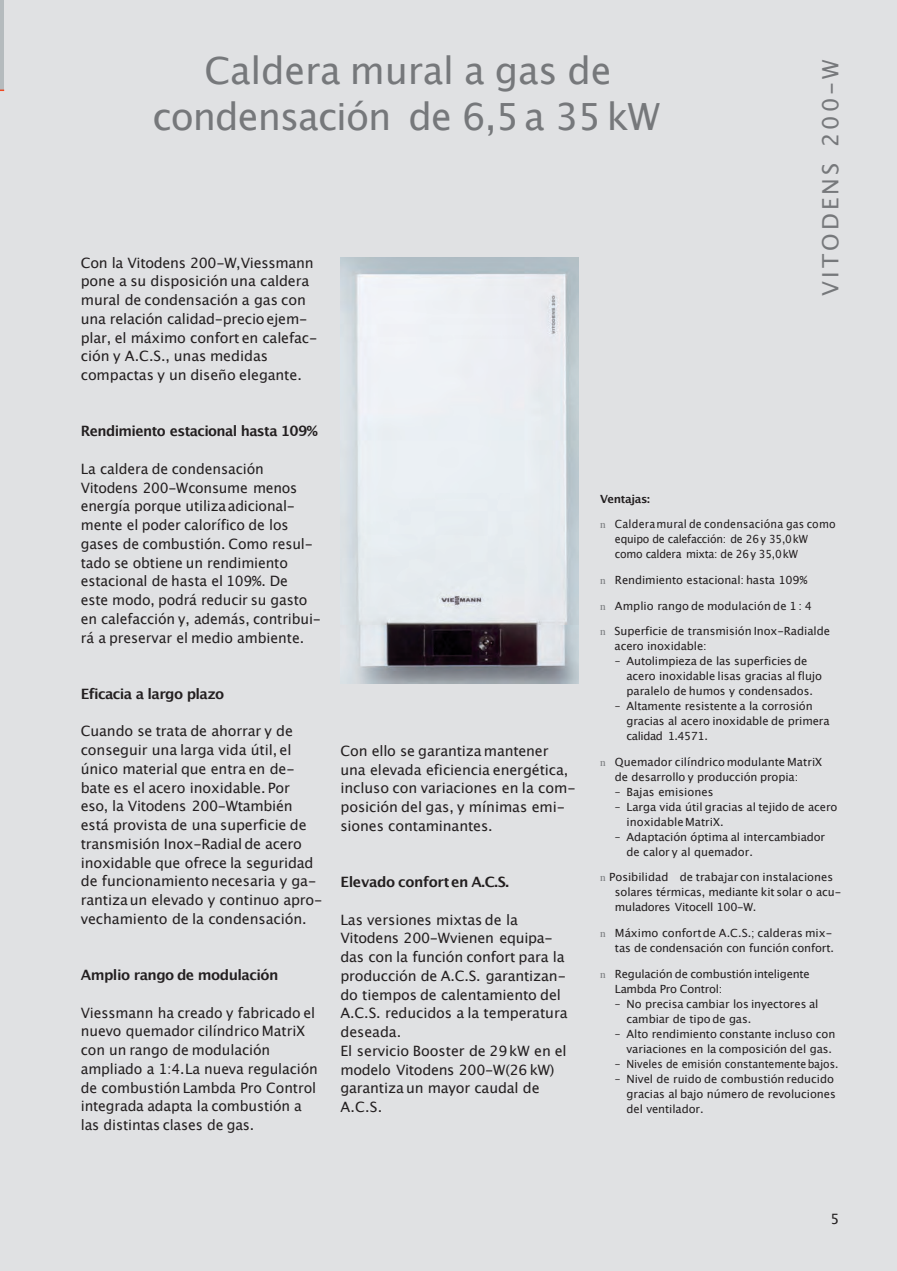
<style>
.page{position:relative;width:897px;height:1271px;background:#fff}
.page>*{position:absolute;margin:0;border:0;box-sizing:border-box;transform-origin:0 0}
.t1{font:37.5px/45px "Lucida Grande";letter-spacing:-.025em;color:#76787b;text-align:center}
.t2{font:22.5px "Lucida Grande";letter-spacing:.145em;color:#76787b}
.t3{font:14.25px/18.8px "Lucida Grande";letter-spacing:-.01em;color:#231f20}
.t4{font:700 14.25px "Lucida Grande";letter-spacing:-.04em;color:#231f20}
.t5{font:11.25px/15px "Lucida Grande";letter-spacing:-.01em;color:#231f20}
.t6{font:11.25px/15px "Lucida Grande";letter-spacing:-.01em;color:#231f20;scale:.95 1}
.t7{font:700 11.25px "Lucida Grande";letter-spacing:-.03em;color:#231f20}
.s1{font-family:"Times";color:#76787b}
</style>
<div class="page">
<div style="left:0;top:0;width:10px;height:1271px;background:#e0e1e3"></div>
<hr style="left:0;top:0;width:4px;height:91px;background:#b5bbbe">
<div style="left:4px;top:0;width:892px;height:1271px;background:#e0e1e3"></div>
<img style="left:340px;top:257px;width:238px;height:426px">
<h1 class="t1" style="left:152px;top:51px;width:508px">Caldera mural a gas de condensación de 6,5 a 35 kW</h1>
<p class="t3" style="left:81px;top:254px;width:238px">Con la Vitodens 200-W,Viessmann pone a su disposición una caldera mural de condensación a gas con una relación calidad-precioejem&shy;plar, el máximo confort en calefac&shy;ción y A.C.S., unas medidas compactas y un diseño elegante.</p>
<h2 class="t2" style="left:820px;top:296px;width:238px;rotate:-90deg">VITODENS 200-W</h2>
<p class="t4" style="left:81px;top:425px;width:238px">Rendimiento estacional hasta 109%</p>
<p class="t3" style="left:81px;top:460px;width:242px">La caldera de condensación<br>Vitodens 200-Wconsume menos energía porque utilizaadicional&shy;mente el poder calorífico de los gases de combustión. Como resul&shy;tado se obtiene un rendimiento estacional de hasta el 109%. De<br>este modo, podrá reducir su gasto en calefacción y, además, contribui&shy;rá a preservar el medio ambiente.</p>
<p class="t4" style="left:81px;top:688px;width:145px">Eficacia a largo plazo</p>
<p class="t3" style="left:81px;top:723px;width:243px">Cuando se trata de ahorrar y de conseguir una larga vida útil, el único material que entra en de&shy;bate es el acero inoxidable. Por<br>eso, la Vitodens 200-Wtambién está provista de una superficie de transmisión Inox-Radial de acero inoxidable que ofrece la seguridad de funcionamiento necesaria y ga&shy;rantizaun elevado y continuo apro&shy;vechamiento de la condensación.</p>
<p class="t4" style="left:81px;top:969px;width:199px">Amplio rango de modulación</p>
<p class="t3" style="left:81px;top:1004px;width:238px">Viessmann ha creado y fabricado el nuevo quemador cilíndrico MatriX con un rango de modulación ampliado a 1:4.La nueva regulación de combustión Lambda Pro Control integrada adapta la combustión a las distintas clases de gas.</p>
<p class="t3" style="left:340px;top:742px;width:236px">Con ello se garantiza mantener una elevada eficiencia energética, incluso con variaciones en la com&shy;posición del gas, y mínimas emi&shy;siones contaminantes.</p>
<p class="t4" style="left:340px;top:876px;width:170px">Elevado conforten A.C.S.</p>
<p class="t3" style="left:340px;top:911px;width:228px">Las versiones mixtas de la<br>Vitodens 200-Wvienen equipa&shy;das con la función confort para la producción de A.C.S. garantizan&shy;do tiempos de calentamiento del<br>A.C.S. reducidos a la temperatura deseada.<br>El servicio Booster de 29kW en el modelo Vitodens 200-W(26 kW) garantiza un mayor caudal de<br>A.C.S.</p>
<p class="t7" style="left:599px;top:494px;width:51px">Ventajas:</p>
<p class="t6" style="left:614px;top:517px;width:234px;text-indent:-15px"><span class="s1">n</span> Calderamural de condensacióna gas como equipo de calefacción: de 26y 35,0kW como caldera mixta: de 26y 35,0kW</p>
<p class="t5" style="left:599px;top:573px;width:208px"><span class="s1">n</span> Rendimiento estacional: hasta 109%</p>
<p class="t5" style="left:599px;top:599px;width:213px"><span class="s1">n</span> Amplio rango de modulación de 1 : 4</p>
<p class="t5" style="left:614px;top:624px;width:217px;text-indent:-15px"><span class="s1">n</span> Superficie de transmisión Inox-Radialde acero inoxidable:</p>
<p class="t5" style="left:626px;top:654px;width:197px;text-indent:-12px">– Autolimpieza de las superficies de acero inoxidable lisas gracias al flujo paralelo de humos y condensados.</p>
<p class="t5" style="left:626px;top:699px;width:204px;text-indent:-12px">– Altamente resistente a la corrosión gracias al acero inoxidable de primera calidad 1.4571.</p>
<p class="t5" style="left:614px;top:755px;width:209px;text-indent:-15px"><span class="s1">n</span> Quemador cilíndricomodulante MatriX de desarrollo y producción propia:</p>
<p class="t5" style="left:614px;top:785px;width:100px">– Bajas emisiones</p>
<p class="t5" style="left:626px;top:800px;width:212px;text-indent:-12px">– Larga vida útil gracias al tejido de acero inoxidableMatriX.</p>
<p class="t5" style="left:626px;top:830px;width:200px;text-indent:-12px">– Adaptación óptima al intercambiador de calor y al quemador.</p>
<p class="t5" style="left:614px;top:870px;width:227px;text-indent:-15px"><span class="s1">n</span> Posibilidad de trabajar con instalaciones solares térmicas, mediante kit solar o acu&shy;muladores Vitocell 100-W.</p>
<p class="t5" style="left:599px;top:926px;width:235px;text-align:right"><span class="s1">n</span> Máximo confortde A.C.S.; calderas mix&shy;tas de condensación con función confort.</p>
<p class="t5" style="left:614px;top:967px;width:196px;text-indent:-15px"><span class="s1">n</span> Regulación de combustióninteligente<br>Lambda Pro Control:</p>
<p class="t5" style="left:626px;top:997px;width:193px;text-indent:-12px">– No precisa cambiar los inyectores al cambiar de tipo de gas.</p>
<p class="t5" style="left:614px;top:1027px;width:222px;text-align:right">– Alto rendimiento constante incluso con variaciones en la composición del gas.</p>
<p class="t5" style="left:614px;top:1057px;width:225px">– Niveles de emisión constantementebajos.</p>
<p class="t5" style="left:626px;top:1072px;width:211px;text-indent:-12px">– Nivel de ruido de combustión reducido gracias al bajo número de revoluciones del ventilador.</p>
<p class="t3" style="left:830px;top:1211px;width:11px">5</p>
</div>
